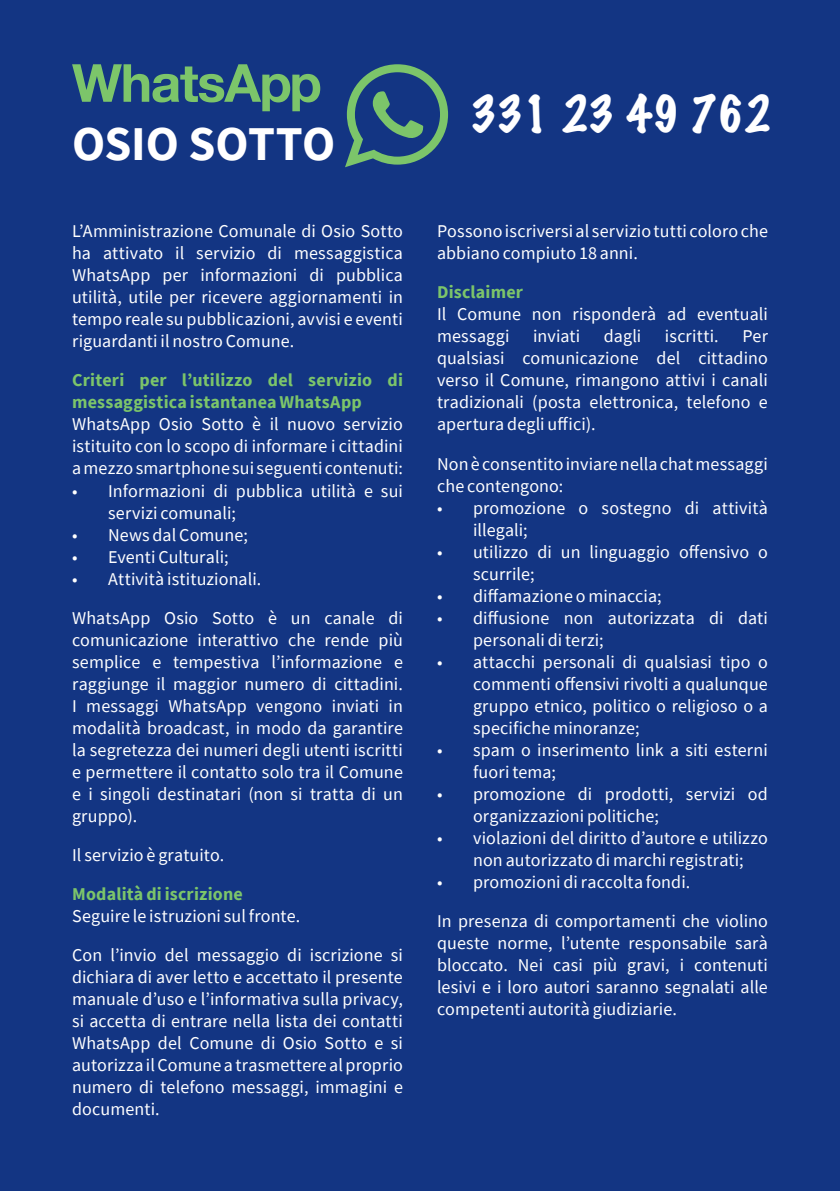
<style>
.page{position:relative;width:840px;height:1191px;background:#fff}
.page>*{position:absolute;margin:0;border:0;box-sizing:border-box;transform-origin:0 0}
.t1{font:700 48.4px "Source Sans Pro";letter-spacing:-.005em;color:#fff}
.t2{font:100 46.6px "Marker Felt";color:#fff}
.risposta{font:18px/22px "Source Sans Pro";letter-spacing:.005em;color:#fff}
.risposta-2{font:700 18px/22px "Source Sans Pro";letter-spacing:.01em;color:#7cc56a}
</style>
<div class="page">
<div style="left:0;top:0;width:839px;height:1191px;background:#133583"></div>
<svg style="left:72px;top:64px;width:248px;height:47px"></svg>
<svg style="left:345px;top:64px;width:103px;height:103px"></svg>
<p class="t1" style="left:72px;top:111px;width:265px">OSIO SOTTO</p>
<p class="risposta" style="left:72px;top:220px;width:332px;text-align:justify">L’Amministrazione Comunale di Osio Sotto ha attivato il servizio di messaggistica WhatsApp per informazioni di pubblica utilità, utile per ricevere aggiornamenti in tempo reale su pubblicazioni, avvisi e eventi riguardanti il nostro Comune.</p>
<p class="risposta-2" style="left:72px;top:369px;width:332px">Criteri per l’utilizzo del servizio di messaggistica istantanea WhatsApp</p>
<p class="risposta" style="left:72px;top:413px;width:332px;text-align:justify">WhatsApp Osio Sotto è il nuovo servizio istituito con lo scopo di informare i cittadini a mezzo smartphone sui seguenti contenuti:</p>
<p class="risposta" style="left:108px;top:479px;width:296px;text-indent:-36px">• Informazioni di pubblica utilità e sui servizi comunali;</p>
<p class="risposta" style="left:72px;top:523px;width:177px">• News dal Comune;</p>
<p class="risposta" style="left:72px;top:545px;width:158px">• Eventi Culturali;</p>
<p class="risposta" style="left:72px;top:567px;width:191px">• Attività istituzionali.</p>
<p class="risposta" style="left:72px;top:606px;width:332px;text-align:justify">WhatsApp Osio Sotto è un canale di comunicazione interattivo che rende più semplice e tempestiva l’informazione e raggiunge il maggior numero di cittadini.<br>I messaggi WhatsApp vengono inviati in modalità broadcast, in modo da garantire la segretezza dei numeri degli utenti iscritti e permettere il contatto solo tra il Comune e i singoli destinatari (non si tratta di un gruppo).</p>
<p class="risposta" style="left:72px;top:843px;width:153px">Il servizio è gratuito.</p>
<p class="risposta-2" style="left:72px;top:882px;width:172px">Modalità di iscrizione</p>
<p class="risposta" style="left:72px;top:904px;width:229px">Seguire le istruzioni sul fronte.</p>
<p class="risposta" style="left:72px;top:943px;width:332px;text-align:justify">Con l’invio del messaggio di iscrizione si dichiara di aver letto e accettato il presente manuale d’uso e l’informativa sulla privacy, si accetta di entrare nella lista dei contatti WhatsApp del Comune di Osio Sotto e si autorizza il Comune a trasmettere al proprio numero di telefono messaggi, immagini e documenti.</p>
<p class="t2" style="left:470px;top:77px;width:302px">331 23 49 762</p>
<p class="risposta" style="left:437px;top:220px;width:332px">Possono iscriversi al servizio tutti coloro che abbiano compiuto 18 anni.</p>
<p class="risposta-2" style="left:437px;top:281px;width:87px">Disclaimer</p>
<p class="risposta" style="left:437px;top:303px;width:332px">Il Comune non risponderà ad eventuali messaggi</p>
<p class="risposta" style="left:533px;top:325px;width:49px">inviati</p>
<p class="risposta" style="left:603px;top:325px;width:39px">dagli</p>
<p class="risposta" style="left:664px;top:325px;width:55px">iscritti.</p>
<p class="risposta" style="left:437px;top:325px;width:332px;text-align:justify;text-indent:305px">Per qualsiasi comunicazione del cittadino verso il Comune, rimangono attivi i canali tradizionali (posta elettronica, telefono e apertura degli uffici).</p>
<p class="risposta" style="left:437px;top:452px;width:332px">Non è consentito inviare nella chat messaggi che contengono:</p>
<p class="risposta" style="left:473px;top:496px;width:296px;text-indent:-36px">• promozione o sostegno di attività illegali;</p>
<p class="risposta" style="left:473px;top:540px;width:296px;text-indent:-36px">• utilizzo di un linguaggio offensivo o scurrile;</p>
<p class="risposta" style="left:437px;top:584px;width:226px">• diffamazione o minaccia;</p>
<p class="risposta" style="left:473px;top:606px;width:296px;text-indent:-36px">• diffusione non autorizzata di dati personali di terzi;</p>
<p class="risposta" style="left:473px;top:650px;width:296px;text-align:justify;text-indent:-36px">• attacchi personali di qualsiasi tipo o commenti offensivi rivolti a qualunque gruppo etnico, politico o religioso o a specifiche minoranze;</p>
<p class="risposta" style="left:473px;top:738px;width:296px;text-indent:-36px">• spam o inserimento link a siti esterni fuori tema;</p>
<p class="risposta" style="left:473px;top:782px;width:296px;text-indent:-36px">• promozione di prodotti, servizi od organizzazioni politiche;</p>
<p class="risposta" style="left:473px;top:826px;width:296px;text-indent:-36px">• violazioni del diritto d’autore e utilizzo non autorizzato di marchi registrati;</p>
<p class="risposta" style="left:437px;top:870px;width:255px">• promozioni di raccolta fondi.</p>
<p class="risposta" style="left:437px;top:909px;width:332px;text-align:justify">In presenza di comportamenti che violino queste norme, l’utente responsabile sarà bloccato. Nei casi più gravi, i contenuti lesivi e i loro autori saranno segnalati alle competenti autorità giudiziarie.</p>
</div>
